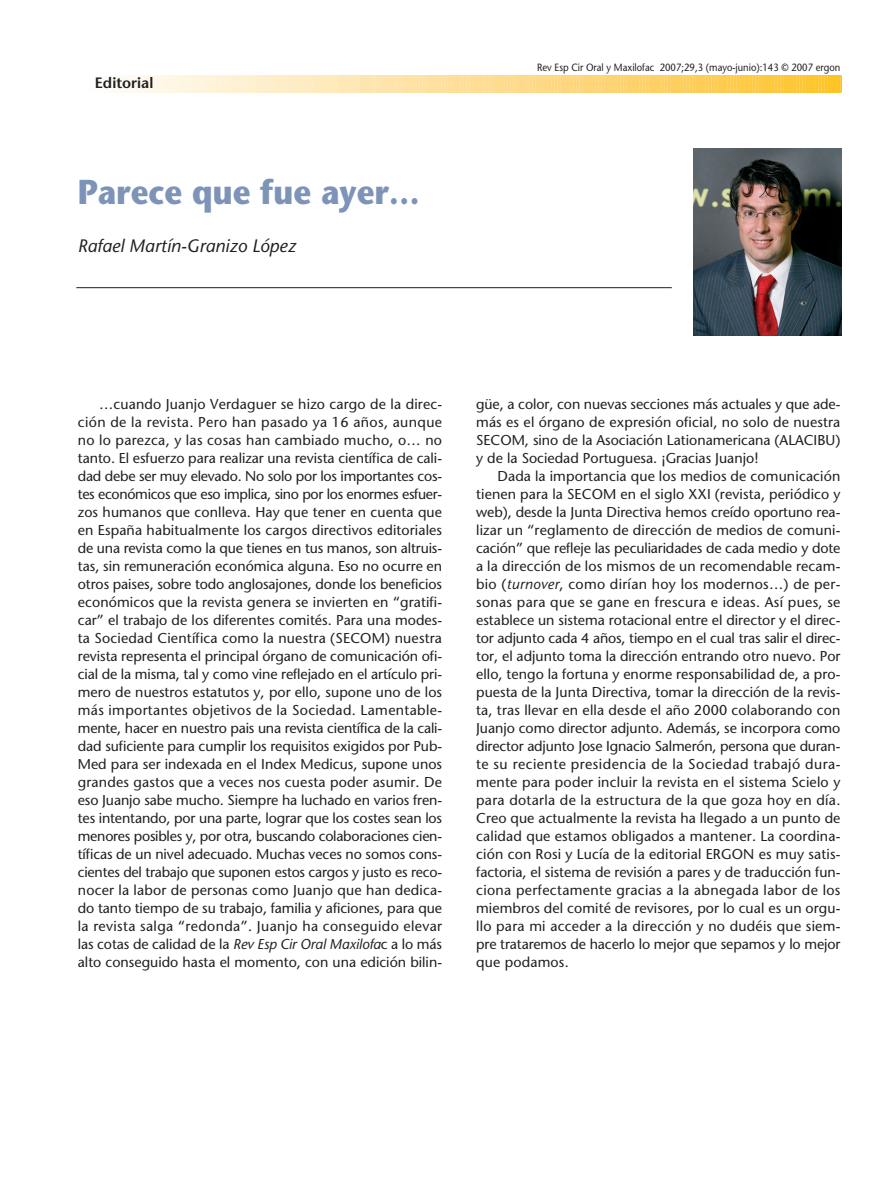
<style>
.page{position:relative;width:889px;height:1188px;background:#fff}
.page>*{position:absolute;margin:0;border:0;box-sizing:border-box;transform-origin:0 0}
.t1{font:700 34.5px "Stone Sans";color:#7d93b8;scale:.9 1}
.t2{font:italic 18px "Stone Sans";color:#231f20}
.t3{font:600 15px "Stone Sans";color:#231f20}
.t4{font:14.25px/18px "Stone Sans";color:#231f20;text-align:justify}
.t5{font:10.5px "Stone Sans";color:#231f20;scale:.9 1}
.s1{font-style:italic}
</style>
<div class="page">
<svg style="left:76px;top:75px;width:766px;height:261px"></svg>
<p class="t3" style="left:95px;top:77px;width:60px">Editorial</p>
<h1 class="t1" style="left:78px;top:178px;width:381px">Parece que fue ayer…</h1>
<p class="t2" style="left:78px;top:239px;width:220px">Rafael Martín-Granizo López</p>
<p class="t5" style="left:537px;top:63px;width:338px">Rev Esp Cir Oral y Maxilofac 2007;29,3 (mayo-junio):143 © 2007 ergon</p>
<p class="t4" style="left:78px;top:396px;width:366px;text-indent:21px">…cuando Juanjo Verdaguer se hizo cargo de la direc&shy;ción de la revista. Pero han pasado ya 16 años, aunque no lo parezca, y las cosas han cambiado mucho, o… no tanto. El esfuerzo para realizar una revista científica de cali&shy;dad debe ser muy elevado. No solo por los importantes cos&shy;tes económicos que eso implica, sino por los enormes esfuer&shy;zos humanos que conlleva. Hay que tener en cuenta que en España habitualmente los cargos directivos editoriales de una revista como la que tienes en tus manos, son altruis&shy;tas, sin remuneración económica alguna. Eso no ocurre en otros paises, sobre todo anglosajones, donde los beneficios económicos que la revista genera se invierten en “gratifi&shy;car” el trabajo de los diferentes comités. Para una modes&shy;ta Sociedad Científica como la nuestra (SECOM) nuestra revista representa el principal órgano de comunicación ofi&shy;cial de la misma, tal y como vine reflejado en el artículo pri&shy;mero de nuestros estatutos y, por ello, supone uno de los más importantes objetivos de la Sociedad. Lamentable&shy;mente, hacer en nuestro pais una revista científica de la cali&shy;dad suficiente para cumplir los requisitos exigidos por Pub-Med para ser indexada en el Index Medicus, supone unos grandes gastos que a veces nos cuesta poder asumir. De eso Juanjo sabe mucho. Siempre ha luchado en varios fren&shy;tes intentando, por una parte, lograr que los costes sean los menores posibles y, por otra, buscando colaboraciones cien&shy;tíficas de un nivel adecuado. Muchas veces no somos cons&shy;cientes del trabajo que suponen estos cargos y justo es reco&shy;nocer la labor de personas como Juanjo que han dedica&shy;do tanto tiempo de su trabajo, familia y aficiones, para que la revista salga “redonda”. Juanjo ha conseguido elevar las cotas de calidad de la <span class="s1">Rev Esp Cir Oral Maxilofa</span>c a lo más alto conseguido hasta el momento, con una edición bilin-</p>
<p class="t4" style="left:476px;top:396px;width:366px">güe, a color, con nuevas secciones más actuales y que ade&shy;más es el órgano de expresión oficial, no solo de nuestra SECOM, sino de la Asociación Lationamericana (ALACIBU) y de la Sociedad Portuguesa. ¡Gracias Juanjo!</p>
<p class="t4" style="left:476px;top:468px;width:366px;text-indent:21px">Dada la importancia que los medios de comunicación tienen para la SECOM en el siglo XXI (revista, periódico y web), desde la Junta Directiva hemos creído oportuno rea&shy;lizar un “reglamento de dirección de medios de comuni&shy;cación” que refleje las peculiaridades de cada medio y dote a la dirección de los mismos de un recomendable recam&shy;bio (<span class="s1">turnover</span>, como dirían hoy los modernos…) de per&shy;sonas para que se gane en frescura e ideas. Así pues, se establece un sistema rotacional entre el director y el direc&shy;tor adjunto cada 4 años, tiempo en el cual tras salir el direc&shy;tor, el adjunto toma la dirección entrando otro nuevo. Por ello, tengo la fortuna y enorme responsabilidad de, a pro&shy;puesta de la Junta Directiva, tomar la dirección de la revis&shy;ta, tras llevar en ella desde el año 2000 colaborando con Juanjo como director adjunto. Además, se incorpora como director adjunto Jose Ignacio Salmerón, persona que duran&shy;te su reciente presidencia de la Sociedad trabajó dura&shy;mente para poder incluir la revista en el sistema Scielo y para dotarla de la estructura de la que goza hoy en día.<br>Creo que actualmente la revista ha llegado a un punto de calidad que estamos obligados a mantener. La coordina&shy;ción con Rosi y Lucía de la editorial ERGON es muy satis&shy;factoria, el sistema de revisión a pares y de traducción fun&shy;ciona perfectamente gracias a la abnegada labor de los miembros del comité de revisores, por lo cual es un orgu&shy;llo para mi acceder a la dirección y no dudéis que siem&shy;pre trataremos de hacerlo lo mejor que sepamos y lo mejor que podamos.</p>
</div>
